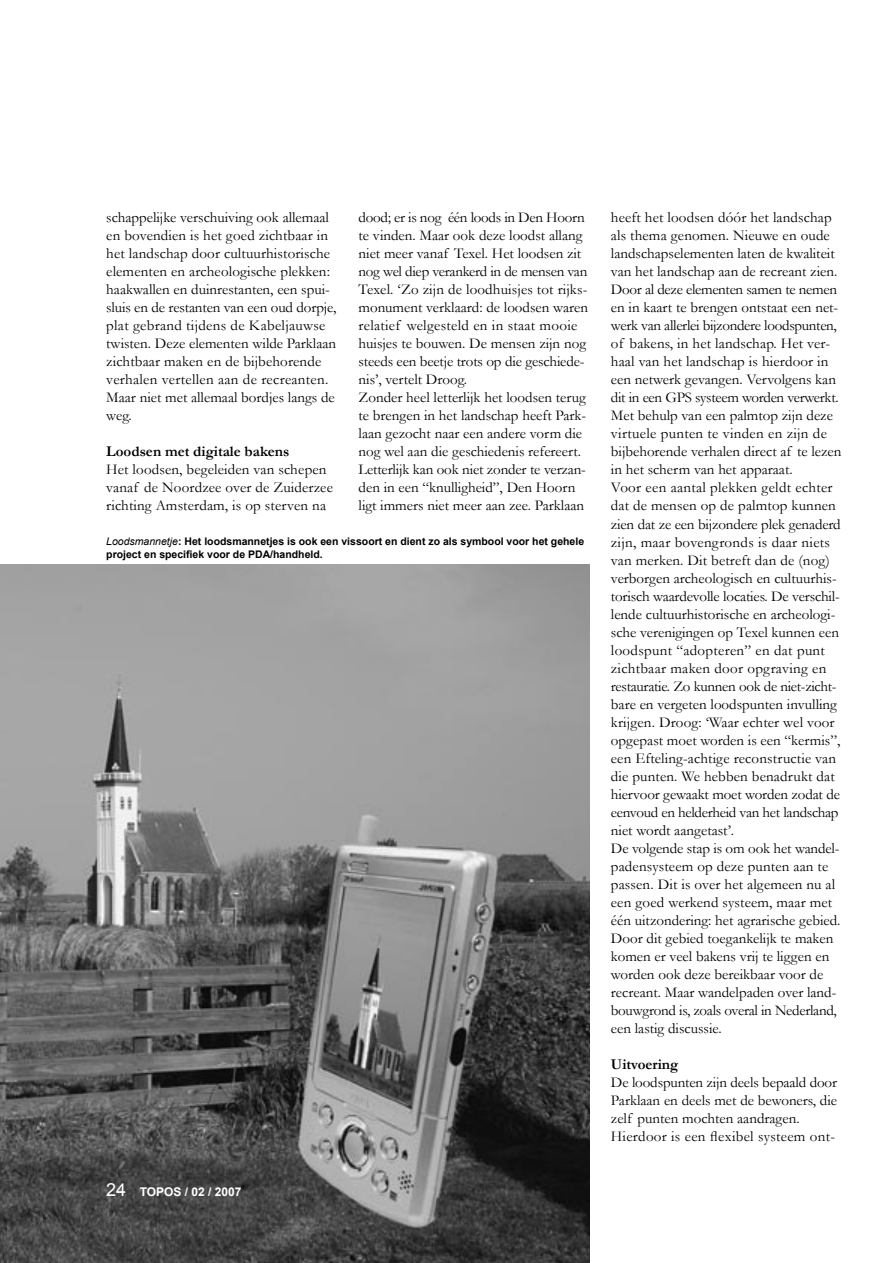
<style>
.page{position:relative;width:893px;height:1263px;background:#fff}
.page>*{position:absolute;margin:0;border:0;box-sizing:border-box;transform-origin:0 0}
._01_Platte_tekst{font:18px "Arial";color:#fff}
._01_Platte_tekst-2{font:15px/18px "Garamond";color:#000}
._09_Tussenkop{font:700 15px "Garamond";color:#000}
._15_Inhoudsopgave{font:700 12px "Arial";color:#fff}
._08_Onderschrift-klein{font:700 10.5px/12.6px "Arial";color:#000}
.s1{font-weight:400;font-style:italic}
</style>
<div class="page">
<img style="left:0;top:565px;width:590px;height:698px">
<p class="_01_Platte_tekst-2" style="left:106px;top:208px;width:232px">schappelijke verschuiving ook allemaal en bovendien is het goed zichtbaar in het landschap door cultuurhistorische elementen en archeologische plekken: haakwallen en duinrestanten, een spui&shy;sluis en de restanten van een oud dorpje, plat gebrand tijdens de Kabeljauwse twisten. Deze elementen wilde Parklaan zichtbaar maken en de bijbehorende verhalen vertellen aan de recreanten.<br>Maar niet met allemaal bordjes langs de weg.</p>
<p class="_09_Tussenkop" style="left:106px;top:441px;width:185px">Loodsen met digitale bakens</p>
<p class="_01_Platte_tekst-2" style="left:106px;top:460px;width:228px">Het loodsen, begeleiden van schepen vanaf de Noordzee over de Zuiderzee richting Amsterdam, is op sterven na</p>
<p class="_01_Platte_tekst-2" style="left:359px;top:208px;width:231px">dood; er is nog één loods in Den Hoorn te vinden. Maar ook deze loodst allang niet meer vanaf Texel. Het loodsen zit nog wel diep verankerd in de mensen van Texel. ‘Zo zijn de loodhuisjes tot rijks&shy;monument verklaard: de loodsen waren relatief welgesteld en in staat mooie huisjes te bouwen. De mensen zijn nog steeds een beetje trots op die geschiede&shy;nis’, vertelt Droog.</p>
<p class="_01_Platte_tekst-2" style="left:359px;top:388px;width:229px">Zonder heel letterlijk het loodsen terug te brengen in het landschap heeft Park&shy;laan gezocht naar een andere vorm die nog wel aan die geschiedenis refereert.<br>Letterlijk kan ook niet zonder te verzan&shy;den in een “knulligheid”, Den Hoorn ligt immers niet meer aan zee. Parklaan</p>
<p class="_08_Onderschrift-klein" style="left:106px;top:536px;width:479px"><span class="s1">Loodsmannetje</span>: Het loodsmannetjes is ook een vissoort en dient zo als symbool voor het gehele project en specifiek voor de PDA/handheld.</p>
<p class="_01_Platte_tekst" style="left:106px;top:1177px;width:22px">24</p>
<p class="_15_Inhoudsopgave" style="left:140px;top:1184px;width:103px">TOPOS / 02 / 2007</p>
<p class="_01_Platte_tekst-2" style="left:611px;top:208px;width:228px">heeft het loodsen dóór het landschap als thema genomen. Nieuwe en oude landschapselementen laten de kwaliteit van het landschap aan de recreant zien.</p>
<p class="_01_Platte_tekst-2" style="left:611px;top:280px;width:232px">Door al deze elementen samen te nemen en in kaart te brengen ontstaat een net&shy;werk van allerlei bijzondere loodspunten, of bakens, in het landschap. Het ver&shy;haal van het landschap is hierdoor in een netwerk gevangen. Vervolgens kan dit in een GPS systeem worden verwerkt.<br>Met behulp van een palmtop zijn deze virtuele punten te vinden en zijn de bijbehorende verhalen direct af te lezen in het scherm van het apparaat.</p>
<p class="_01_Platte_tekst-2" style="left:611px;top:478px;width:231px">Voor een aantal plekken geldt echter dat de mensen op de palmtop kunnen zien dat ze een bijzondere plek genaderd zijn, maar bovengronds is daar niets van merken. Dit betreft dan de (nog) verborgen archeologisch en cultuurhis&shy;torisch waardevolle locaties. De verschil&shy;lende cultuurhistorische en archeologi&shy;sche verenigingen op Texel kunnen een loodspunt “adopteren” en dat punt zichtbaar maken door opgraving en restauratie. Zo kunnen ook de niet-zicht&shy;bare en vergeten loodspunten invulling krijgen. Droog: ‘Waar echter wel voor opgepast moet worden is een “kermis”, een Efteling-achtige reconstructie van die punten. We hebben benadrukt dat hiervoor gewaakt moet worden zodat de eenvoud en helderheid van het landschap niet wordt aangetast’.</p>
<p class="_01_Platte_tekst-2" style="left:611px;top:838px;width:231px">De volgende stap is om ook het wandel&shy;padensysteem op deze punten aan te passen. Dit is over het algemeen nu al een goed werkend systeem, maar met één uitzondering: het agrarische gebied.<br>Door dit gebied toegankelijk te maken komen er veel bakens vrij te liggen en worden ook deze bereikbaar voor de recreant. Maar wandelpaden over land&shy;bouwgrond is, zoals overal in Nederland, een lastig discussie.</p>
<p class="_09_Tussenkop" style="left:611px;top:1053px;width:69px">Uitvoering</p>
<p class="_01_Platte_tekst-2" style="left:611px;top:1072px;width:228px">De loodspunten zijn deels bepaald door Parklaan en deels met de bewoners, die zelf punten mochten aandragen.<br>Hierdoor is een flexibel systeem ont-</p>
</div>
